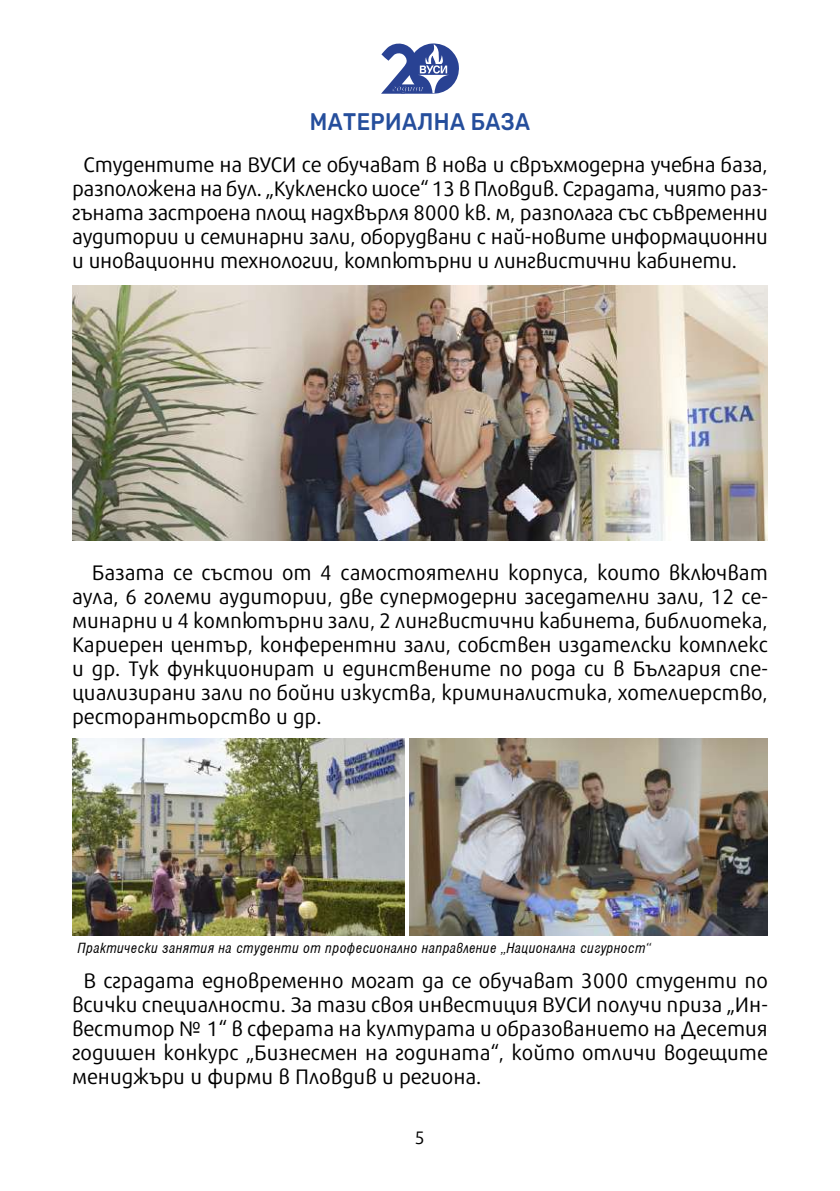
<style>
.page{position:relative;width:840px;height:1191px;background:#fff}
.page>*{position:absolute;margin:0;border:0;box-sizing:border-box;transform-origin:0 0}
.t1{font:500 24px "Rubik";letter-spacing:.02em;color:#254e9c;scale:.9 1}
.t2{font:21px/24px "Repo";color:#000;text-align:justify}
.t3{font:18px "Repo";color:#000}
.t4{font:italic condensed 16px "Helen Bg";letter-spacing:.04em;color:#000}
</style>
<div class="page">
<svg style="left:381px;top:43px;width:77px;height:51px"></svg>
<img style="left:72px;top:286px;width:695px;height:254px">
<img style="left:72px;top:738px;width:332px;height:197px">
<img style="left:409px;top:738px;width:358px;height:197px">
<p class="t1" style="left:309px;top:109px;width:246px">МАТЕРИАЛНА БАЗА</p>
<p class="t2" style="left:72px;top:150px;width:697px;text-indent:11px">Студентите на ВУСИ се обучават в нова и свръхмодерна учебна база, разположена на бул. „Кукленско шосе“ 13 в Пловдив. Сградата, чиято раз&shy;гъната застроена площ надхвърля 8000 кв. м, разполага със съвременни аудитории и семинарни зали, оборудвани с най-новите информационни и иновационни технологии, компютърни и лингвистични кабинети.</p>
<p class="t2" style="left:72px;top:558px;width:697px;text-indent:20px">Базата се състои от 4 самостоятелни корпуса, които включват аула, 6 големи аудитории, две супермодерни заседателни зали, 12 се&shy;минарни и 4 компютърни зали, 2 лингвистични кабинета, библиотека, Кариерен център, конферентни зали, собствен издателски комплекс и др. Тук функционират и единствените по рода си в България спе&shy;циализирани зали по бойни изкуства, криминалистика, хотелиерство, ресторантьорство и др.</p>
<p class="t4" style="left:78px;top:940px;width:574px">Практически занятия на студенти от професионално направление „Национална сигурност”</p>
<p class="t2" style="left:72px;top:966px;width:697px;text-indent:11px">В сградата едновременно могат да се обучават 3000 студенти по всички специалности. За тази своя инвестиция ВУСИ получи приза „Ин&shy;веститор № 1“ в сферата на културата и образованието на Десетия годишен конкурс „Бизнесмен на годината“, който отличи водещите мениджъри и фирми в Пловдив и региона.</p>
<p class="t3" style="left:414px;top:1122px;width:12px">5</p>
</div>
